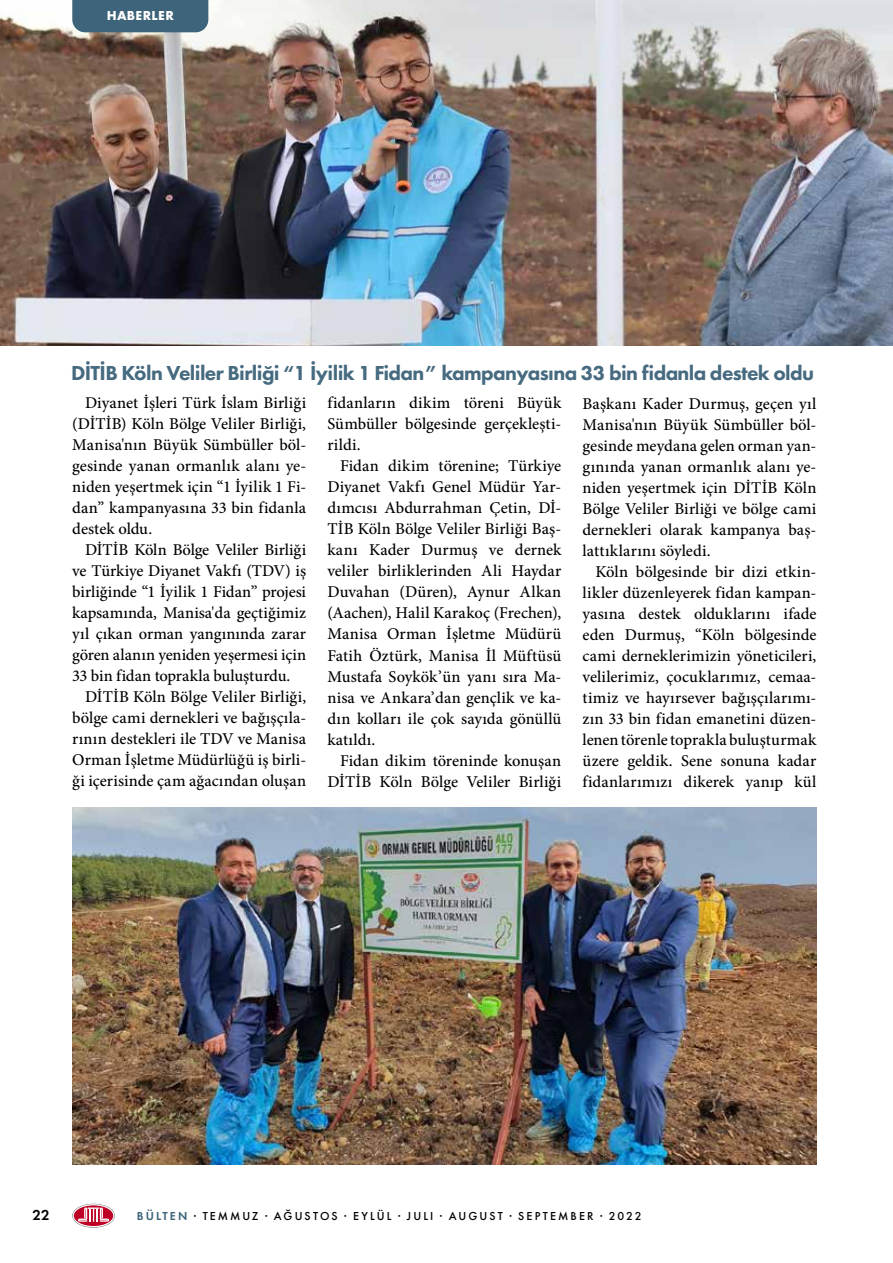
<style>
.page{position:relative;width:893px;height:1263px;background:#fff}
.page>*{position:absolute;margin:0;border:0;box-sizing:border-box;transform-origin:0 0}
.t1{font:800 21px "Futura PT";letter-spacing:-.03em;color:#466a7f}
.t2{font:500 16.5px/21px "Minion Pro";color:#000;text-align:justify}
.t3{font:600 15px "Futura PT";color:#000}
.t4{font:700 13.5px "Futura PT";letter-spacing:.025em;color:#fff}
.t5{font:500 12px "Futura PT";letter-spacing:.175em;color:#000}
.s1{font-weight:600;color:#3d647a}
</style>
<div class="page">
<img style="left:0;top:0;width:893px;height:345px">
<img style="left:72px;top:807px;width:744px;height:357px">
<svg style="left:72px;top:1204px;width:43px;height:23px"></svg>
<div style="left:72px;top:0;width:136px;height:32px;background:#3d647a"></div>
<p class="t4" style="left:107px;top:7px;width:69px">HABERLER</p>
<p class="t1" style="left:71px;top:360px;width:744px">DİTİB Köln Veliler Birliği “1 İyilik 1 Fidan” kampanyasına 33 bin fidanla destek oldu</p>
<p class="t2" style="left:72px;top:393px;width:235px;text-indent:13px">Diyanet İşleri Türk İslam Birliği (DİTİB) Köln Bölge Veliler Birliği, Manisa'nın Büyük Sümbüller böl&shy;gesinde yanan ormanlık alanı ye&shy;niden yeşertmek için “1 İyilik 1 Fi&shy;dan” kampanyasına 33 bin fidanla destek oldu.</p>
<p class="t2" style="left:85px;top:540px;width:223px">DİTİB Köln Bölge Veliler Birliği</p>
<p class="t2" style="left:72px;top:561px;width:235px">ve Türkiye Diyanet Vakfı (TDV) iş</p>
<p class="t2" style="left:72px;top:582px;width:235px">birliğinde “1 İyilik 1 Fidan” projesi</p>
<p class="t2" style="left:72px;top:603px;width:235px">kapsamında, Manisa'da geçtiğimiz</p>
<p class="t2" style="left:72px;top:624px;width:235px">yıl çıkan orman yangınında zarar</p>
<p class="t2" style="left:72px;top:645px;width:235px">gören alanın yeniden yeşermesi için</p>
<p class="t2" style="left:72px;top:666px;width:220px">33 bin fidan toprakla buluşturdu.</p>
<p class="t2" style="left:85px;top:687px;width:223px">DİTİB Köln Bölge Veliler Birliği,</p>
<p class="t2" style="left:72px;top:708px;width:235px">bölge cami dernekleri ve bağışçıla-</p>
<p class="t2" style="left:72px;top:729px;width:235px">rının destekleri ile TDV ve Manisa</p>
<p class="t2" style="left:72px;top:750px;width:235px">Orman İşletme Müdürlüğü iş birli-</p>
<p class="t2" style="left:72px;top:771px;width:235px">ği içerisinde çam ağacından oluşan</p>
<p class="t2" style="left:327px;top:393px;width:235px">fidanların dikim töreni Büyük Sümbüller bölgesinde gerçekleşti&shy;rildi.</p>
<p class="t2" style="left:327px;top:456px;width:235px;text-indent:13px">Fidan dikim törenine; Türkiye Diyanet Vakfı Genel Müdür Yar&shy;dımcısı Abdurrahman Çetin, Dİ-TİB Köln Bölge Veliler Birliği Baş&shy;kanı Kader Durmuş ve dernek veliler birliklerinden Ali Haydar Duvahan (Düren), Aynur Alkan (Aachen), Halil Karakoç (Frechen), Manisa Orman İşletme Müdürü Fatih Öztürk, Manisa İl Müftüsü Mustafa Soykök’ün yanı sıra Ma&shy;nisa ve Ankara’dan gençlik ve ka&shy;dın kolları ile çok sayıda gönüllü katıldı.</p>
<p class="t2" style="left:327px;top:750px;width:235px;text-align:right">Fidan dikim töreninde konuşan<br>DİTİB Köln Bölge Veliler Birliği</p>
<p class="t2" style="left:583px;top:393px;width:235px">Başkanı Kader Durmuş, geçen yıl Manisa'nın Büyük Sümbüller böl&shy;gesinde meydana gelen orman yan&shy;gınında yanan ormanlık alanı ye&shy;niden yeşertmek için DİTİB Köln Bölge Veliler Birliği ve bölge cami dernekleri olarak kampanya baş&shy;lattıklarını söyledi.</p>
<p class="t2" style="left:583px;top:561px;width:235px;text-indent:13px">Köln bölgesinde bir dizi etkin&shy;likler düzenleyerek fidan kampan&shy;yasına destek olduklarını ifade eden Durmuş, “Köln bölgesinde cami derneklerimizin yöneticileri, velilerimiz, çocuklarımız, cemaa&shy;timiz ve hayırsever bağışçılarımı&shy;zın 33 bin fidan emanetini düzen&shy;lenen törenle toprakla buluşturmak üzere geldik. Sene sonuna kadar fidanlarımızı dikerek yanıp kül</p>
<p class="t3" style="left:33px;top:1206px;width:19px">22</p>
<p class="t5" style="left:137px;top:1209px;width:506px"><span class="s1">BÜLTEN</span> · TEMMUZ · AĞUSTOS · EYLÜL · JULI · AUGUST · SEPTEMBER · 2022</p>
</div>
